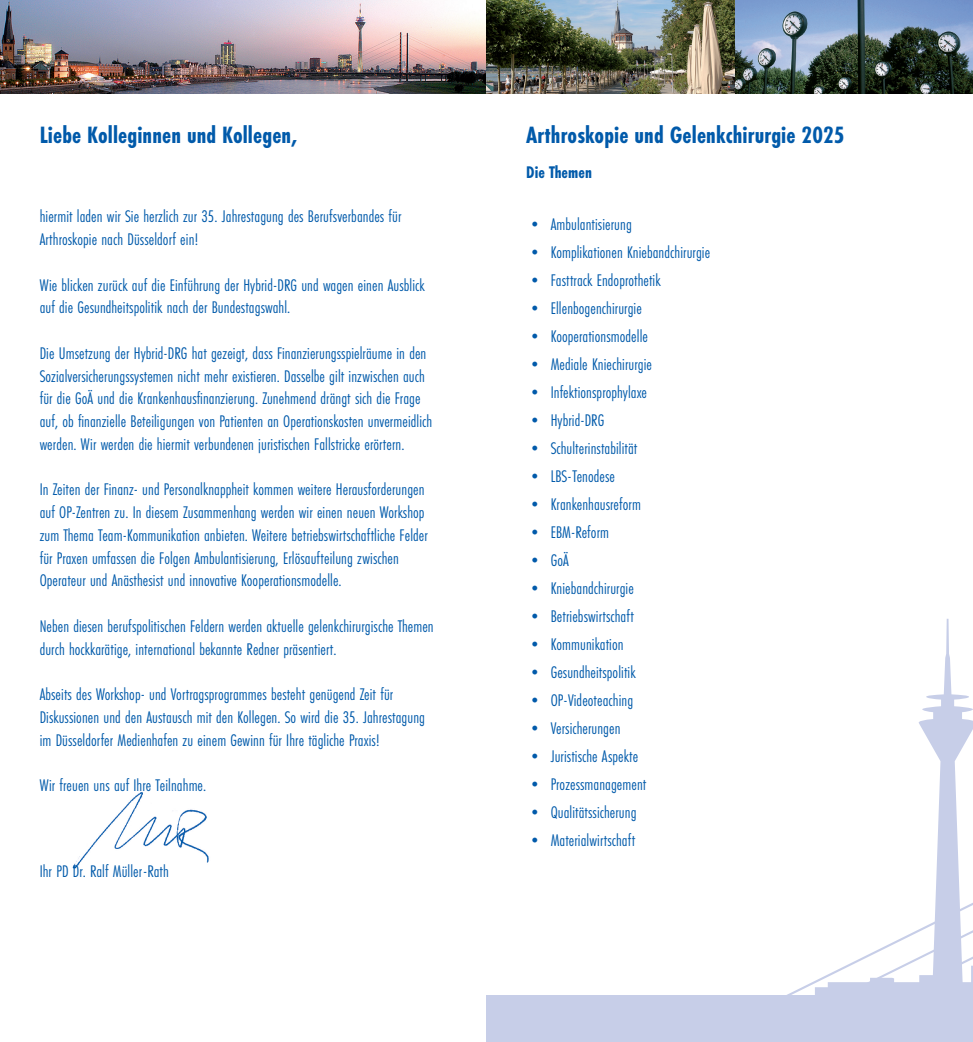
<style>
.page{position:relative;width:973px;height:1042px;background:#fff}
.page>*{position:absolute;margin:0;border:0;box-sizing:border-box;transform-origin:0 0}
.t1{font:700 24.5px "Futura PT Cond";letter-spacing:.005em;color:#015aaa}
.t2{font:17.5px/22.8px "Futura PT Cond";letter-spacing:.005em;color:#015aaa}
.t3{font:700 17.5px "Futura PT Cond";letter-spacing:.005em;color:#015aaa}
</style>
<div class="page">
<svg style="left:787px;top:619px;width:185px;height:376px"></svg>
<div style="left:486px;top:995px;width:486px;height:47px;background:#c7cee8"></div>
<img style="left:72px;top:792px;width:137px;height:77px">
<img style="left:0;top:0;width:972px;height:93px">
<h1 class="t1" style="left:40px;top:120px;width:259px">Liebe Kolleginnen und Kollegen,</h1>
<p class="t2" style="left:40px;top:205px;width:363px">hiermit laden wir Sie herzlich zur 35. Jahrestagung des Berufsverbandes für<br>Arthroskopie nach Düsseldorf ein!</p>
<p class="t2" style="left:40px;top:273px;width:386px">Wie blicken zurück auf die Einführung der Hybrid-DRG und wagen einen Ausblick auf die Gesundheitspolitik nach der Bundestagswahl.</p>
<p class="t2" style="left:40px;top:342px;width:394px">Die Umsetzung der Hybrid-DRG hat gezeigt, dass Finanzierungsspielräume in den Sozialversicherungssystemen nicht mehr existieren. Dasselbe gilt inzwischen auch für die GoÄ und die Krankenhausfinanzierung. Zunehmend drängt sich die Frage auf, ob finanzielle Beteiligungen von Patienten an Operationskosten unvermeidlich werden. Wir werden die hiermit verbundenen juristischen Fallstricke erörtern.</p>
<p class="t2" style="left:40px;top:478px;width:389px">In Zeiten der Finanz- und Personalknappheit kommen weitere Herausforderungen auf OP-Zentren zu. In diesem Zusammenhang werden wir einen neuen Workshop zum Thema Team-Kommunikation anbieten. Weitere betriebswirtschaftliche Felder für Praxen umfassen die Folgen Ambulantisierung, Erlösaufteilung zwischen Operateur und Anästhesist und innovative Kooperationsmodelle.</p>
<p class="t2" style="left:40px;top:615px;width:395px">Neben diesen berufspolitischen Feldern werden aktuelle gelenkchirurgische Themen durch hockkarätige, international bekannte Redner präsentiert.</p>
<p class="t2" style="left:40px;top:683px;width:387px">Abseits des Workshop- und Vortragsprogrammes besteht genügend Zeit für<br>Diskussionen und den Austausch mit den Kollegen. So wird die 35. Jahrestagung im Düsseldorfer Medienhafen zu einem Gewinn für Ihre tägliche Praxis!</p>
<p class="t2" style="left:40px;top:774px;width:168px">Wir freuen uns auf Ihre Teilnahme.</p>
<p class="t2" style="left:40px;top:860px;width:131px">Ihr PD Dr. Ralf Müller-Rath</p>
<h1 class="t1" style="left:526px;top:120px;width:319px">Arthroskopie und Gelenkchirurgie 2025</h1>
<p class="t3" style="left:526px;top:162px;width:67px">Die Themen</p>
<p class="t2" style="left:526px;top:213px;width:107px">• Ambulantisierung</p>
<p class="t2" style="left:526px;top:241px;width:185px">• Komplikationen Kniebandchirurgie</p>
<p class="t2" style="left:526px;top:269px;width:136px">• Fasttrack Endoprothetik</p>
<p class="t2" style="left:526px;top:297px;width:117px">• Ellenbogenchirurgie</p>
<p class="t2" style="left:526px;top:325px;width:123px">• Kooperationsmodelle</p>
<p class="t2" style="left:526px;top:353px;width:127px">• Mediale Kniechirurgie</p>
<p class="t2" style="left:526px;top:381px;width:122px">• Infektionsprophylaxe</p>
<p class="t2" style="left:526px;top:409px;width:80px">• Hybrid-DRG</p>
<p class="t2" style="left:526px;top:437px;width:113px">• Schulterinstabilität</p>
<p class="t2" style="left:526px;top:465px;width:90px">• LBS-Tenodese</p>
<p class="t2" style="left:526px;top:493px;width:116px">• Krankenhausreform</p>
<p class="t2" style="left:526px;top:521px;width:84px">• EBM-Reform</p>
<p class="t2" style="left:526px;top:549px;width:44px">• GoÄ</p>
<p class="t2" style="left:526px;top:577px;width:109px">• Kniebandchirurgie</p>
<p class="t2" style="left:526px;top:605px;width:109px">• Betriebswirtschaft</p>
<p class="t2" style="left:526px;top:633px;width:99px">• Kommunikation</p>
<p class="t2" style="left:526px;top:661px;width:111px">• Gesundheitspolitik</p>
<p class="t2" style="left:526px;top:689px;width:108px">• OP-Videoteaching</p>
<p class="t2" style="left:526px;top:717px;width:96px">• Versicherungen</p>
<p class="t2" style="left:526px;top:745px;width:113px">• Juristische Aspekte</p>
<p class="t2" style="left:526px;top:773px;width:122px">• Prozessmanagement</p>
<p class="t2" style="left:526px;top:801px;width:112px">• Qualitätssicherung</p>
<p class="t2" style="left:526px;top:829px;width:110px">• Materialwirtschaft</p>
</div>
